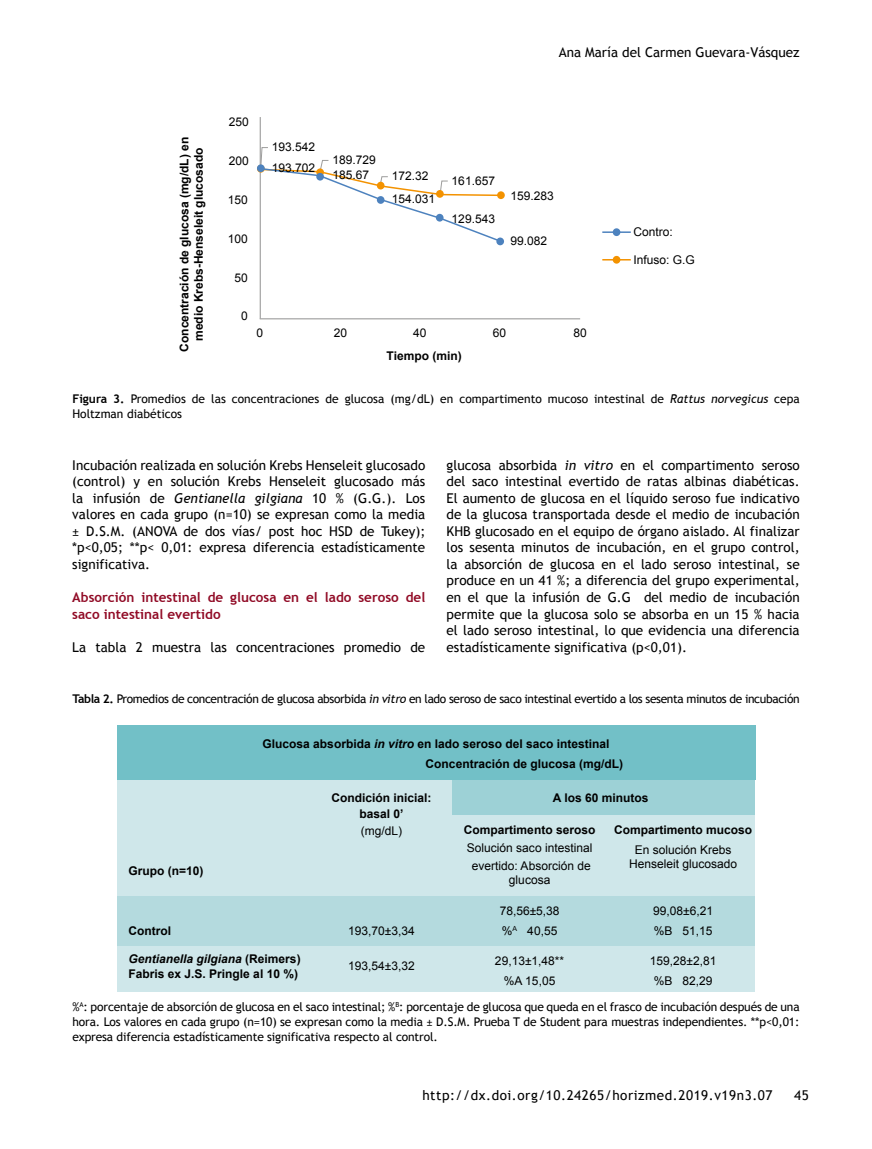
<style>
.page{position:relative;width:872px;height:1149px;background:#fff}
.page>*{position:absolute;margin:0;border:0;box-sizing:border-box;transform-origin:0 0}
.t1{font:13.5px/16.5px "Trebuchet MS";color:#000;text-align:justify}
.t2{font:700 13.5px/16.5px "Trebuchet MS";color:#910b26}
.t3{font:13.5px "Trebuchet MS";letter-spacing:.04em;color:#000}
.t4{font:12px/15px "Trebuchet MS";letter-spacing:-.01em;color:#000}
.t5{font:700 12px/14.2px "Arial";color:#000}
.t6{font:12px/20.1px "Arial";color:#000;text-align:center}
.t7{font:12px "Trebuchet MS";letter-spacing:-.03em;color:#000}
.s1{font-weight:700}
.s2{font-style:italic}
</style>
<div class="page">
<div style="left:117px;top:780px;width:638px;height:211px;background:#cfe7ea"></div>
<div style="left:117px;top:725px;width:638px;height:54px;background:#72c0c7"></div>
<div style="left:117px;top:896px;width:638px;height:49px;background:#b4dade"></div>
<div style="left:452px;top:780px;width:303px;height:34px;background:#9dd1d6"></div>
<hr style="left:260px;top:117px;width:1px;height:201px;background:#9d9d9c">
<hr style="left:260px;top:318px;width:320px;height:1px;background:#9d9d9c">
<svg style="left:496px;top:237px;width:8px;height:8px"></svg>
<div style="left:612px;top:228px;width:8px;height:8px;background:#4d82be;border-radius:50%"></div>
<div style="left:612px;top:256px;width:8px;height:7px;background:#f39200;border-radius:50%"></div>
<div style="left:257px;top:164px;width:8px;height:8px;background:#4d82be;border-radius:50%"></div>
<svg style="left:260px;top:147px;width:243px;height:96px"></svg>
<hr style="left:602px;top:231px;width:29px;height:2px;background:#4d82be">
<svg style="left:602px;top:259px;width:29px;height:1px"></svg>
<p class="t5" style="left:177px;top:351px;width:216px;text-align:center;rotate:-90deg">Concentración de glucosa (mg/dL) en medio Krebs-Henseleit glucosado</p>
<p class="t1" style="left:559px;top:44px;width:242px">Ana María del Carmen Guevara-Vásquez</p>
<p class="t6" style="left:229px;top:111px;width:22px">250</p>
<p class="t6" style="left:229px;top:150px;width:22px">200</p>
<p class="t6" style="left:228px;top:189px;width:22px">150</p>
<p class="t6" style="left:228px;top:228px;width:22px">100</p>
<p class="t6" style="left:235px;top:267px;width:15px">50</p>
<p class="t6" style="left:272px;top:137px;width:45px">193.542</p>
<p class="t6" style="left:272px;top:158px;width:45px">193.702</p>
<p class="t6" style="left:332px;top:150px;width:45px">189.729</p>
<p class="t6" style="left:332px;top:165px;width:38px">185.67</p>
<p class="t6" style="left:392px;top:166px;width:38px">172.32</p>
<p class="t6" style="left:451px;top:170px;width:45px">161.657</p>
<p class="t6" style="left:392px;top:189px;width:45px">154.031</p>
<p class="t6" style="left:451px;top:209px;width:45px">129.543</p>
<p class="t6" style="left:510px;top:185px;width:45px">159.283</p>
<p class="t6" style="left:510px;top:231px;width:38px">99.082</p>
<p class="t6" style="left:241px;top:306px;width:8px">0</p>
<p class="t6" style="left:256px;top:322px;width:8px">0</p>
<p class="t6" style="left:334px;top:322px;width:15px">20</p>
<p class="t6" style="left:413px;top:322px;width:15px">40</p>
<p class="t6" style="left:493px;top:322px;width:15px">60</p>
<p class="t6" style="left:573px;top:322px;width:15px">80</p>
<p class="t5" style="left:387px;top:349px;width:77px">Tiempo (min)</p>
<p class="t6" style="left:633px;top:222px;width:41px">Contro:</p>
<p class="t6" style="left:633px;top:249px;width:63px">Infuso: G.G</p>
<p class="t4" style="left:72px;top:391px;width:729px"><span class="s1">Figura 3.</span> Promedios de las concentraciones de glucosa (mg/dL) en compartimento mucoso intestinal de <span class="s2">Rattus norvegicus</span> cepa<br>Holtzman diabéticos</p>
<p class="t1" style="left:72px;top:456px;width:354px">Incubación realizada en solución Krebs Henseleit glucosado (control) y en solución Krebs Henseleit glucosado más la infusión de <span class="s2">Gentianella gilgiana</span> 10 % (G.G.). Los valores en cada grupo (n=10) se expresan como la media ± D.S.M. (ANOVA de dos vías/ post hoc HSD de Tukey); *p&lt;0,05; **p&lt; 0,01: expresa diferencia estadísticamente significativa.</p>
<p class="t2" style="left:72px;top:588px;width:354px">Absorción intestinal de glucosa en el lado seroso del saco intestinal evertido</p>
<p class="t1" style="left:72px;top:638px;width:354px">La tabla 2 muestra las concentraciones promedio de</p>
<p class="t7" style="left:72px;top:691px;width:728px"><span class="s1">Tabla 2.</span> Promedios de concentración de glucosa absorbida <span class="s2">in vitro</span> en lado seroso de saco intestinal evertido a los sesenta minutos de incubación</p>
<p class="t1" style="left:446px;top:456px;width:354px">glucosa absorbida <span class="s2">in vitro</span> en el compartimento seroso del saco intestinal evertido de ratas albinas diabéticas.<br>El aumento de glucosa en el líquido seroso fue indicativo de la glucosa transportada desde el medio de incubación KHB glucosado en el equipo de órgano aislado. Al finalizar los sesenta minutos de incubación, en el grupo control, la absorción de glucosa en el lado seroso intestinal, se produce en un 41 %; a diferencia del grupo experimental, en el que la infusión de G.G del medio de incubación permite que la glucosa solo se absorba en un 15 % hacia el lado seroso intestinal, lo que evidencia una diferencia estadísticamente significativa (p&lt;0,01).</p>
<p class="t5" style="left:425px;top:732px;width:199px;line-height:20.7px;text-indent:-163px">Glucosa absorbida <span class="s2">in vitro</span> en lado seroso del saco intestinal<br>Concentración de glucosa (mg/dL)</p>
<p class="t5" style="left:553px;top:790px;width:97px">A los 60 minutos</p>
<p class="t5" style="left:331px;top:789px;width:102px;line-height:16.2px;text-align:center">Condición inicial: basal 0’</p>
<p class="t6" style="left:361px;top:820px;width:43px">(mg/dL)</p>
<p class="t5" style="left:464px;top:823px;width:133px">Compartimento seroso</p>
<p class="t6" style="left:467px;top:838px;width:127px;line-height:17.7px">Solución saco intestinal evertido: Absorción de</p>
<p class="t6" style="left:509px;top:869px;width:43px">glucosa</p>
<p class="t6" style="left:499px;top:900px;width:61px;text-align:left">78,56±5,38 %<sup>A</sup> 40,55</p>
<p class="t6" style="left:495px;top:950px;width:71px">29,13±1,48** %A 15,05</p>
<p class="t5" style="left:614px;top:823px;width:140px">Compartimento mucoso</p>
<p class="t6" style="left:629px;top:842px;width:110px;line-height:14.2px">En solución Krebs<br>Henseleit glucosado</p>
<p class="t6" style="left:653px;top:900px;width:61px;text-align:left">99,08±6,21 %B 51,15</p>
<p class="t6" style="left:650px;top:950px;width:68px">159,28±2,81 %B 82,29</p>
<p class="t5" style="left:129px;top:863px;width:77px">Grupo (n=10)</p>
<p class="t5" style="left:129px;top:923px;width:44px">Control</p>
<p class="t5" style="left:129px;top:951px;width:174px"><span class="s2">Gentianella gilgiana</span> (Reimers)<br>Fabris ex J.S. Pringle al 10 %)</p>
<p class="t6" style="left:348px;top:920px;width:68px">193,70±3,34</p>
<p class="t6" style="left:348px;top:955px;width:68px">193,54±3,32</p>
<p class="t4" style="left:72px;top:999px;width:729px;text-align:justify">%<sup>A</sup>: porcentaje de absorción de glucosa en el saco intestinal; %<sup>B</sup>: porcentaje de glucosa que queda en el frasco de incubación después de una hora. Los valores en cada grupo (n=10) se expresan como la media ± D.S.M. Prueba T de Student para muestras independientes. **p&lt;0,01: expresa diferencia estadísticamente significativa respecto al control.</p>
<p class="t3" style="left:422px;top:1085px;width:352px">http://dx.doi.org/10.24265/horizmed.2019.v19n3.07</p>
<p class="t1" style="left:794px;top:1086px;width:16px">45</p>
</div>
